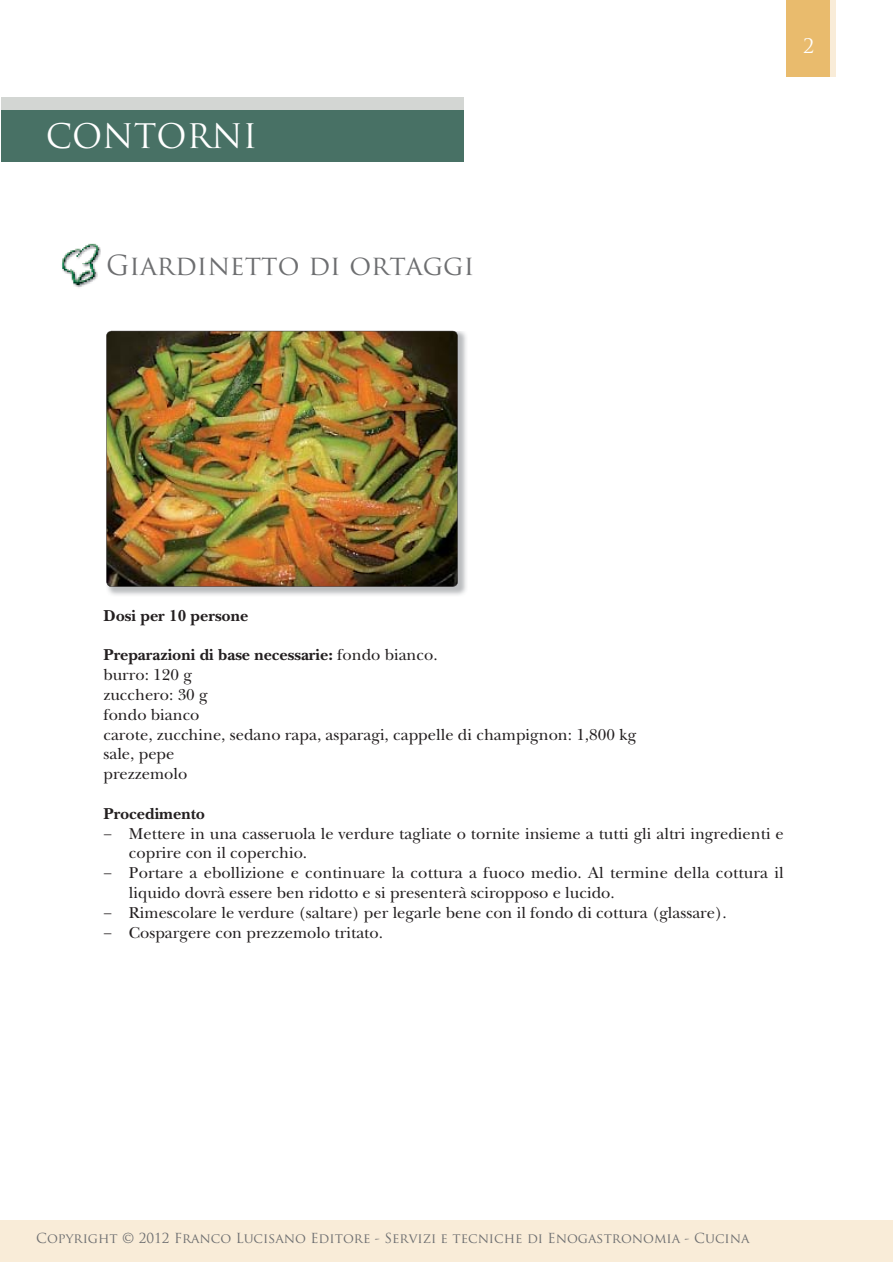
<style>
.page{position:relative;width:893px;height:1263px;background:#fff}
.page>*{position:absolute;margin:0;border:0;box-sizing:border-box;transform-origin:0 0}
.t1{font:33px "Trajan Pro";color:#fff}
.t2{font:27px "Trajan Pro";color:#6d6e70}
.t3{font:19.5px "Trajan Pro";color:#fff}
.t4{font:16.5px/19.8px "New Baskerville";color:#231f20}
.t5{font:700 16.5px "New Baskerville";color:#231f20}
.t6{font:13.5px "Trajan Pro";color:#6d6e70}
.s1{font-weight:700}
</style>
<div class="page">
<div style="left:1px;top:1220px;width:892px;height:42px;background:#f9ecd8"></div>
<div style="left:791px;top:0;width:44px;height:77px;background:#f9ecd8"></div>
<div style="left:787px;top:0;width:43px;height:77px;background:#e9bb6d"></div>
<img style="left:62px;top:243px;width:39px;height:45px">
<div style="left:1px;top:97px;width:462px;height:51px;background:#d3d6d3"></div>
<div style="left:1px;top:111px;width:462px;height:51px;background:#487165"></div>
<img style="left:107px;top:331px;width:359px;height:264px">
<img style="left:106px;top:331px;width:352px;height:256px">
<h1 class="t1" style="left:46px;top:117px;width:213px">CONTORNI</h1>
<h2 class="t2" style="left:106px;top:250px;width:369px">Giardinetto di ortaggi</h2>
<p class="t3" style="left:803px;top:35px;width:13px">2</p>
<p class="t5" style="left:103px;top:610px;width:146px">Dosi per 10 persone</p>
<p class="t4" style="left:103px;top:647px;width:534px"><span class="s1">Preparazioni di base necessarie:</span> fondo bianco.<br>burro: 120 g<br>zucchero: 30 g<br>fondo bianco<br>carote, zucchine, sedano rapa, asparagi, cappelle di champignon: 1,800 kg sale, pepe<br>prezzemolo</p>
<p class="t5" style="left:103px;top:808px;width:103px">Procedimento</p>
<p class="t4" style="left:103px;top:825px;width:682px">− Mettere in una casseruola le verdure tagliate o tornite insieme a tutti gli altri ingredienti e</p>
<p class="t4" style="left:129px;top:845px;width:180px">coprire con il coperchio.</p>
<p class="t4" style="left:103px;top:865px;width:682px">− Portare a ebollizione e continuare la cottura a fuoco medio. Al termine della cottura il</p>
<p class="t4" style="left:129px;top:885px;width:487px">liquido dovrà essere ben ridotto e si presenterà sciropposo e lucido.</p>
<p class="t4" style="left:103px;top:904px;width:625px">− Rimescolare le verdure (saltare) per legarle bene con il fondo di cottura (glassare).</p>
<p class="t4" style="left:103px;top:924px;width:281px">− Cospargere con prezzemolo tritato.</p>
<p class="t6" style="left:36px;top:1231px;width:715px">Copyright © 2012 Franco Lucisano Editore - Servizi e tecniche di Enogastronomia - Cucina</p>
</div>
